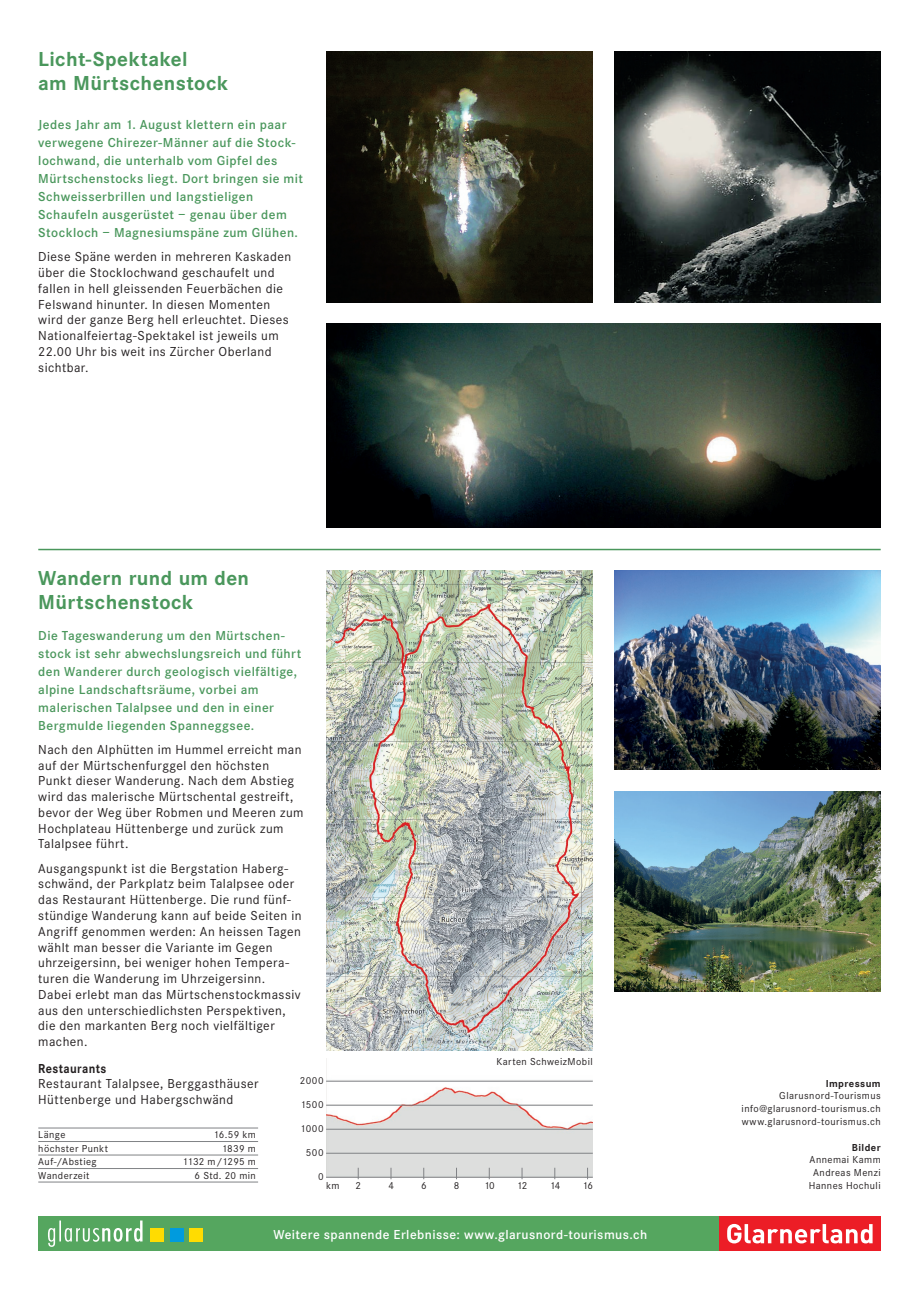
<style>
.page{position:relative;width:919px;height:1289px;background:#fff}
.page>*{position:absolute;margin:0;border:0;box-sizing:border-box;transform-origin:0 0}
.t1{font:700 21px/24px "Corporate S";letter-spacing:.02em;color:#4a975c}
.t2{font:13.5px/15.8px "Corporate S";letter-spacing:.035em;color:#231f20}
.t3{font:600 13.5px/18px "Corporate S";letter-spacing:.035em;color:#4a975c}
.t4{font:600 13.5px "Corporate S";letter-spacing:.035em;color:#fff}
.t5{font:700 13.5px "Corporate S";letter-spacing:.03em;color:#231f20;scale:.9 1}
.t6{font:10.5px/12.8px "Corporate S";letter-spacing:.045em;color:#231f20;text-align:justify}
.t7{font:700 10.5px "Corporate S";letter-spacing:.04em;color:#231f20}
</style>
<div class="page">
<img style="left:614px;top:791px;width:266px;height:200px">
<img style="left:326px;top:1058px;width:266px;height:118px">
<img style="left:326px;top:51px;width:266px;height:251px">
<img style="left:614px;top:570px;width:266px;height:200px">
<img style="left:614px;top:51px;width:266px;height:251px">
<div style="left:38px;top:1216px;width:681px;height:34px;background:#55a65f"></div>
<div style="left:719px;top:1216px;width:161px;height:34px;background:#ec1d26"></div>
<svg style="left:727px;top:1223px;width:145px;height:20px"></svg>
<hr style="left:38px;top:1127px;width:220px;height:1px;background:#808285">
<hr style="left:38px;top:1141px;width:220px;height:1px;background:#808285">
<hr style="left:38px;top:1154px;width:220px;height:1px;background:#808285">
<hr style="left:38px;top:1168px;width:220px;height:1px;background:#808285">
<hr style="left:38px;top:1181px;width:220px;height:1px;background:#808285">
<div style="left:190px;top:1228px;width:13px;height:13px;background:#ffdc01"></div>
<div style="left:170px;top:1228px;width:14px;height:13px;background:#009bde"></div>
<div style="left:150px;top:1228px;width:13px;height:13px;background:#ffdc01"></div>
<svg style="left:48px;top:1220px;width:94px;height:26px"></svg>
<img style="left:326px;top:570px;width:266px;height:480px">
<img style="left:326px;top:323px;width:554px;height:204px">
<hr style="left:38px;top:549px;width:842px;height:1px;background:#4a975c">
<hr style="left:326px;top:1080px;width:266px;height:1px;background:#808285">
<hr style="left:326px;top:1104px;width:266px;height:1px;background:#808285">
<hr style="left:326px;top:1128px;width:266px;height:1px;background:#808285">
<hr style="left:326px;top:1152px;width:266px;height:1px;background:#808285">
<hr style="left:326px;top:1176px;width:266px;height:1px;background:#808285">
<svg style="left:358px;top:1167px;width:1px;height:12px"></svg>
<svg style="left:391px;top:1167px;width:1px;height:12px"></svg>
<svg style="left:423px;top:1167px;width:1px;height:12px"></svg>
<svg style="left:489px;top:1167px;width:1px;height:12px"></svg>
<svg style="left:521px;top:1167px;width:1px;height:12px"></svg>
<svg style="left:554px;top:1167px;width:1px;height:12px"></svg>
<h1 class="t1" style="left:38px;top:48px;width:191px">Licht-Spektakel<br>am Mürtschenstock</h1>
<p class="t3" style="left:38px;top:116px;width:266px">Jedes Jahr am 1. August klettern ein paar verwegene Chirezer-Männer auf die Stock&shy;lochwand, die unterhalb vom Gipfel des Mürtschenstocks liegt. Dort bringen sie mit Schweisserbrillen und langstieligen Schaufeln ausgerüstet – genau über dem Stockloch – Magnesiumspäne zum Glühen.</p>
<p class="t2" style="left:38px;top:249px;width:254px">Diese Späne werden in mehreren Kaskaden über die Stocklochwand geschaufelt und fallen in hell gleissenden Feuerbächen die Felswand hinunter. In diesen Momenten wird der ganze Berg hell erleuchtet. Dieses Nationalfeiertag-Spektakel ist jeweils um 22.00 Uhr bis weit ins Zürcher Oberland sichtbar.</p>
<h1 class="t1" style="left:38px;top:566px;width:212px">Wandern rund um den<br>Mürtschenstock</h1>
<p class="t3" style="left:38px;top:626px;width:264px">Die Tageswanderung um den Mürtschen&shy;stock ist sehr abwechslungsreich und führt den Wanderer durch geologisch vielfältige, alpine Landschaftsräume, vorbei am malerischen Talalpsee und den in einer Bergmulde liegenden Spanneggsee.</p>
<p class="t2" style="left:38px;top:741px;width:267px">Nach den Alphütten im Hummel erreicht man auf der Mürtschenfurggel den höchsten Punkt dieser Wanderung. Nach dem Abstieg wird das malerische Mürtschental gestreift, bevor der Weg über Robmen und Meeren zum Hochplateau Hüttenberge und zurück zum Talalpsee führt.</p>
<p class="t2" style="left:38px;top:860px;width:265px">Ausgangspunkt ist die Bergstation Haberg&shy;schwänd, der Parkplatz beim Talalpsee oder das Restaurant Hüttenberge. Die rund fünf&shy;stündige Wanderung kann auf beide Seiten in Angriff genommen werden: An heissen Tagen wählt man besser die Variante im Gegen uhrzeigersinn, bei weniger hohen Tempera&shy;turen die Wanderung im Uhrzeigersinn.<br>Dabei erlebt man das Mürtschenstockmassiv aus den unterschiedlichsten Perspektiven, die den markanten Berg noch vielfältiger machen.</p>
<p class="t5" style="left:38px;top:1060px;width:77px">Restaurants</p>
<p class="t2" style="left:38px;top:1076px;width:222px">Restaurant Talalpsee, Berggasthäuser<br>Hüttenberge und Habergschwänd</p>
<p class="t6" style="left:38px;top:1128px;width:29px">Länge</p>
<p class="t6" style="left:213px;top:1128px;width:44px">16.59 km</p>
<p class="t6" style="left:38px;top:1141px;width:71px">höchster Punkt</p>
<p class="t6" style="left:222px;top:1141px;width:36px">1839 m</p>
<p class="t6" style="left:38px;top:1155px;width:60px">Auf-/Abstieg</p>
<p class="t6" style="left:182px;top:1155px;width:75px">1132 m/1295 m</p>
<p class="t6" style="left:38px;top:1168px;width:53px">Wanderzeit</p>
<p class="t6" style="left:194px;top:1168px;width:63px">6 Std. 20 min</p>
<p class="t6" style="left:496px;top:1054px;width:98px">Karten SchweizMobil</p>
<p class="t6" style="left:300px;top:1074px;width:25px">2000</p>
<p class="t6" style="left:300px;top:1098px;width:25px">1500</p>
<p class="t6" style="left:300px;top:1122px;width:25px">1000</p>
<p class="t6" style="left:306px;top:1146px;width:19px">500</p>
<p class="t6" style="left:318px;top:1170px;width:7px">0</p>
<p class="t6" style="left:326px;top:1179px;width:15px">km</p>
<p class="t6" style="left:355px;top:1179px;width:7px">2</p>
<p class="t6" style="left:388px;top:1179px;width:7px">4</p>
<p class="t6" style="left:421px;top:1179px;width:7px">6</p>
<p class="t6" style="left:454px;top:1179px;width:7px">8</p>
<p class="t6" style="left:484px;top:1179px;width:12px">10</p>
<p class="t6" style="left:517px;top:1179px;width:12px">12</p>
<p class="t6" style="left:549px;top:1179px;width:12px">14</p>
<p class="t6" style="left:582px;top:1179px;width:12px">16</p>
<p class="t4" style="left:273px;top:1227px;width:375px">Weitere spannende Erlebnisse: www.glarusnord-tourismus.ch</p>
<p class="t7" style="left:825px;top:1077px;width:56px">Impressum</p>
<p class="t6" style="left:741px;top:1089px;width:141px;text-indent:38px">Glarusnord-Tourismus info@glarusnord-tourismus.ch www.glarusnord-tourismus.ch</p>
<p class="t7" style="left:851px;top:1140px;width:30px">Bilder</p>
<p class="t6" style="left:808px;top:1153px;width:73px;text-align:center">Annemai Kamm<br>Andreas Menzi<br>Hannes Hochuli</p>
</div>
